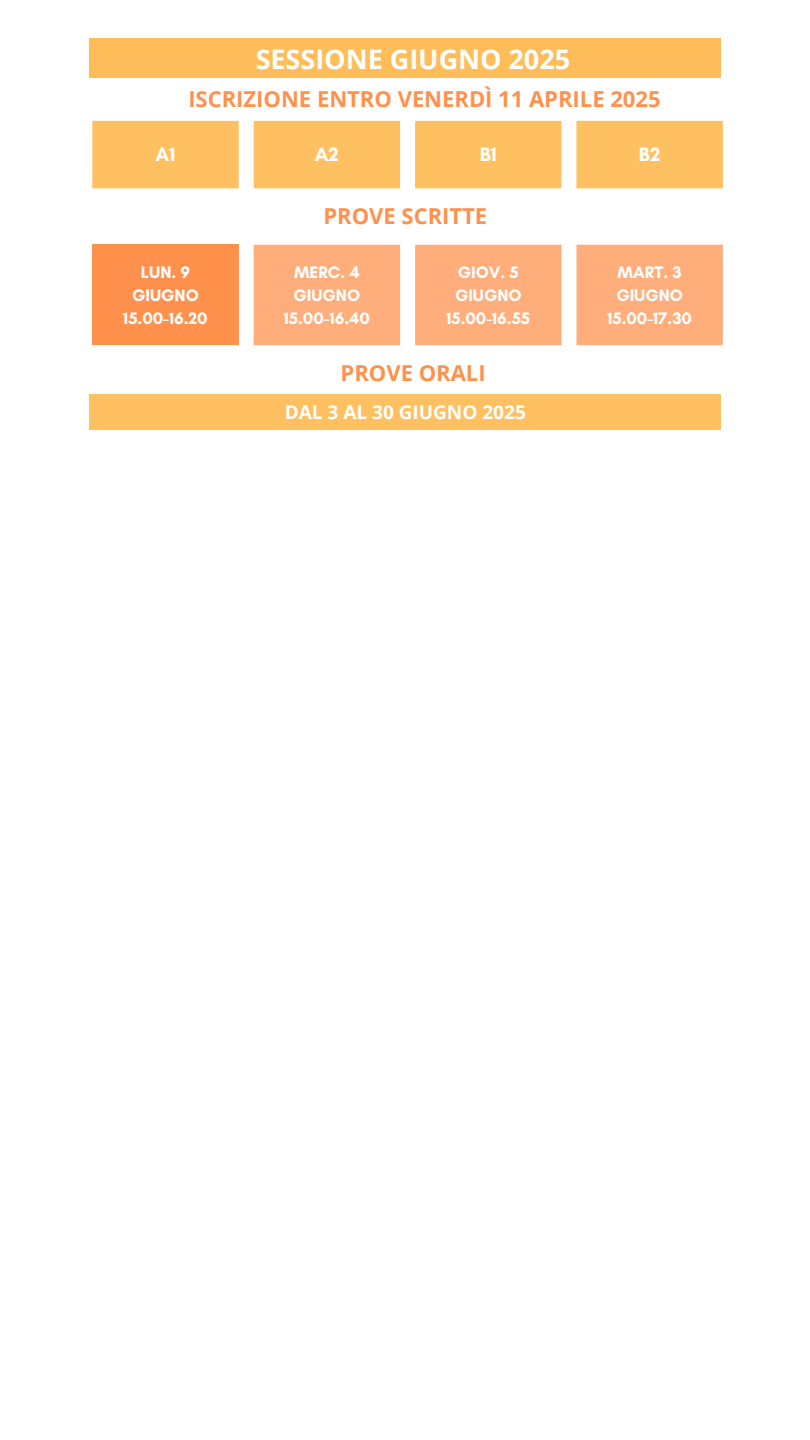
<style>
.page{position:relative;width:810px;height:1440px;background:#fff}
.page>*{position:absolute;margin:0;border:0;box-sizing:border-box;transform-origin:0 0}
.t1{font:700 27px "Open Sans";color:#fff}
.t2{font:700 22px "Open Sans";color:#ff914d}
.t3{font:700 20px "Glacial Indifference";color:#fff}
.t4{font:700 19px "Open Sans";color:#fff}
.t5{font:700 17px/23.2px "Glacial Indifference";color:#fff}
</style>
<div class="page">
<div style="left:90px;top:395px;width:631px;height:35px;background:#ffc061"></div>
<div style="left:92px;top:245px;width:147px;height:100px;background:#ff914d"></div>
<svg style="left:254px;top:245px;width:469px;height:100px;fill:#ffae7b"></svg>
<svg style="left:92px;top:121px;width:631px;height:67px"></svg>
<div style="left:90px;top:38px;width:631px;height:40px;background:#ffbd59"></div>
<p class="t1" style="left:256px;top:40px;width:316px">SESSIONE GIUGNO 2025</p>
<h2 class="t2" style="left:188px;top:84px;width:474px">ISCRIZIONE ENTRO VENERDÌ 11 APRILE 2025</h2>
<p class="t3" style="left:156px;top:142px;width:21px">A1</p>
<p class="t3" style="left:315px;top:142px;width:26px">A2</p>
<p class="t3" style="left:480px;top:142px;width:18px">B1</p>
<p class="t3" style="left:639px;top:142px;width:23px">B2</p>
<p class="t5" style="left:132px;top:260px;width:68px;text-align:center">LUN. 9<br>GIUGNO</p>
<p class="t5" style="left:123px;top:307px;width:86px">15.00-16.20</p>
<p class="t2" style="left:323px;top:201px;width:165px">PROVE SCRITTE</p>
<p class="t5" style="left:294px;top:260px;width:68px">MERC. 4<br>GIUGNO</p>
<p class="t5" style="left:284px;top:307px;width:88px">15.00-16.40</p>
<h2 class="t5" style="left:455px;top:260px;width:68px">GIOV. 5<br>GIUGNO</h2>
<p class="t5" style="left:446px;top:307px;width:85px">15.00-16.55</p>
<h2 class="t2" style="left:341px;top:358px;width:147px">PROVE ORALI</h2>
<h1 class="t4" style="left:285px;top:399px;width:243px">DAL 3 AL 30 GIUGNO 2025</h1>
<p class="t5" style="left:616px;top:260px;width:68px">MART. 3<br>GIUGNO</p>
<p class="t5" style="left:607px;top:307px;width:86px">15.00-17.30</p>
</div>
